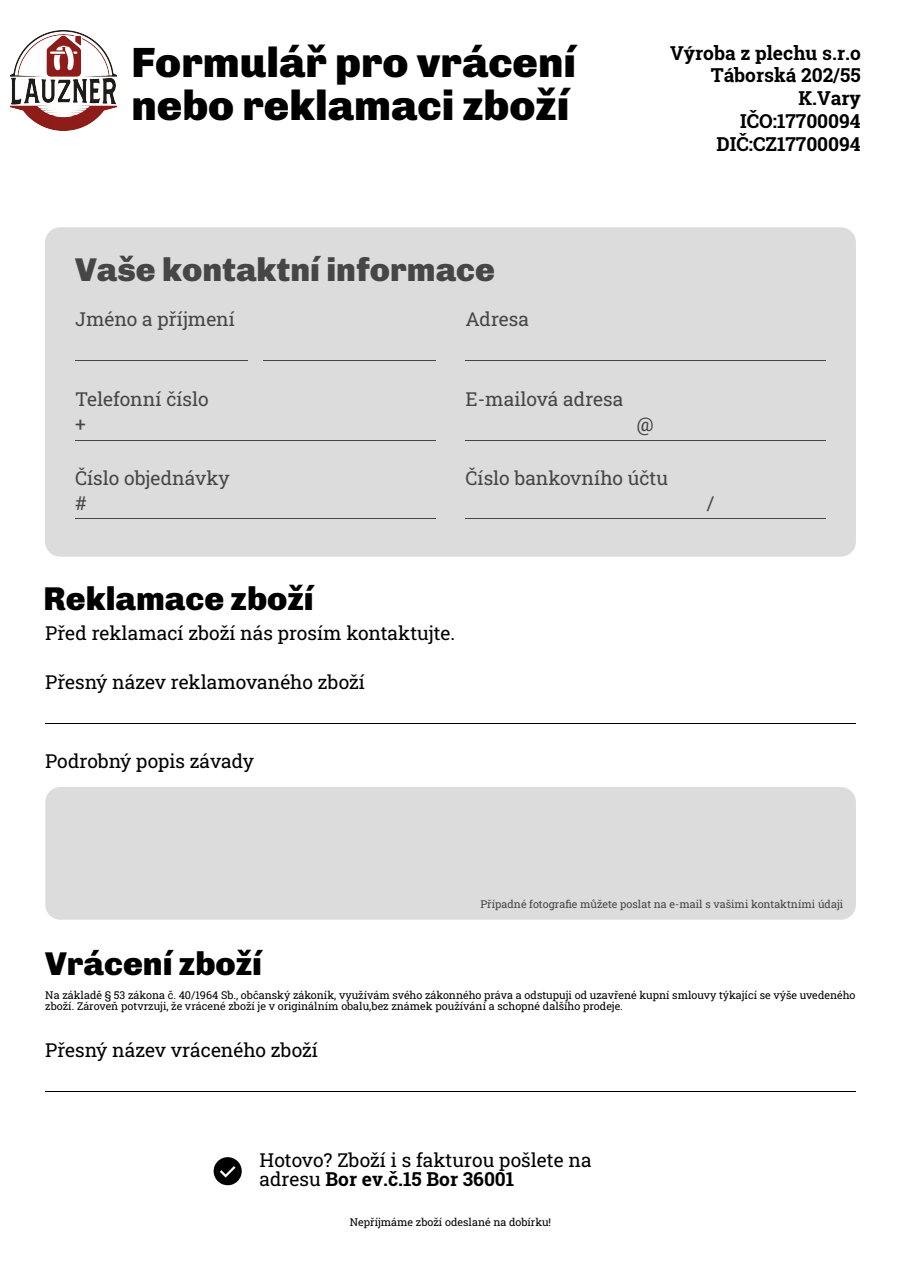
<style>
.page{position:relative;width:901px;height:1273px;background:#fff}
.page>*{position:absolute;margin:0;border:0;box-sizing:border-box;transform-origin:0 0}
.t1{font:900 42.36px/42.4px "Chivo";color:#000}
.t2{font:900 33px "Chivo";color:#000}
.t3{font:900 33px "Chivo";color:#464646}
.t4{font:19.2px/19.2px "Roboto Slab";color:#000}
.t5{font:19.2px/25px "Roboto Slab";color:#464646}
.t6{font:700 19.2px/22.8px "Roboto Slab";color:#000;text-align:right}
.t7{font:10.8px/10.8px "Roboto Slab";color:#000}
.t8{font:10.8px "Roboto Slab";color:#464646}
.s1{font-weight:700}
</style>
<div class="page">
<div style="left:45px;top:227px;width:810px;height:330px;background:#dcdcdc"></div>
<hr style="left:263px;top:360px;width:172px;height:1px;background:#464646">
<hr style="left:75px;top:360px;width:173px;height:1px;background:#464646">
<hr style="left:465px;top:360px;width:360px;height:1px;background:#464646">
<hr style="left:45px;top:723px;width:810px;height:1px;background:#000">
<svg style="left:213px;top:1157px;width:28px;height:28px"></svg>
<hr style="left:45px;top:1091px;width:810px;height:1px;background:#000">
<div style="left:45px;top:787px;width:810px;height:133px;background:#dcdcdc"></div>
<hr style="left:75px;top:440px;width:360px;height:1px;background:#464646">
<hr style="left:465px;top:440px;width:360px;height:1px;background:#464646">
<hr style="left:75px;top:518px;width:360px;height:1px;background:#464646">
<hr style="left:465px;top:518px;width:360px;height:1px;background:#464646">
<img style="left:10px;top:30px;width:106px;height:100px">
<h1 class="t1" style="left:131px;top:41px;width:446px">Formulář pro vrácení nebo reklamaci zboží</h1>
<h3 class="t6" style="left:669px;top:41px;width:192px">Výroba z plechu s.r.o<br>Táborská 202/55<br>K.Vary<br>IČO:17700094<br>DIČ:CZ17700094</h3>
<h2 class="t3" style="left:75px;top:250px;width:421px">Vaše kontaktní informace</h2>
<h3 class="t5" style="left:75px;top:306px;width:161px">Jméno a příjmení</h3>
<h3 class="t5" style="left:465px;top:306px;width:65px">Adresa</h3>
<h3 class="t5" style="left:75px;top:386px;width:135px">Telefonní číslo +</h3>
<h3 class="t5" style="left:465px;top:386px;width:159px">E-mailová adresa</h3>
<h3 class="t5" style="left:636px;top:411px;width:19px">@</h3>
<h3 class="t5" style="left:75px;top:465px;width:156px">Číslo objednávky #</h3>
<h3 class="t5" style="left:465px;top:465px;width:204px">Číslo bankovního účtu</h3>
<h2 class="t2" style="left:43px;top:579px;width:272px">Reklamace zboží</h2>
<h3 class="t4" style="left:45px;top:623px;width:411px">Před reklamací zboží nás prosím kontaktujte.</h3>
<h3 class="t4" style="left:45px;top:672px;width:321px">Přesný název reklamovaného zboží</h3>
<h3 class="t4" style="left:45px;top:751px;width:210px">Podrobný popis závady</h3>
<h3 class="t5" style="left:706px;top:490px;width:9px">/</h3>
<p class="t8" style="left:480px;top:897px;width:364px">Případné fotografie můžete poslat na e-mail s vašimi kontaktními údaji</p>
<h2 class="t2" style="left:45px;top:944px;width:218px">Vrácení zboží</h2>
<p class="t7" style="left:45px;top:989px;width:811px">Na základě § 53 zákona č. 40/1964 Sb., občanský zákoník, využívám svého zákonného práva a odstupuji od uzavřené kupní smlouvy týkající se výše uvedeného zboží. Zároveň potvrzuji, že vrácené zboží je v originálním obalu,bez známek používání a schopné dalšího prodeje.</p>
<h3 class="t4" style="left:45px;top:1040px;width:274px">Přesný název vráceného zboží</h3>
<h3 class="t4" style="left:259px;top:1150px;width:333px">Hotovo? Zboží i s fakturou pošlete na adresu <span class="s1">Bor ev.č.15 Bor 36001</span></h3>
<p class="t7" style="left:349px;top:1216px;width:203px">Nepříjmáme zboží odeslané na dobírku!</p>
</div>
